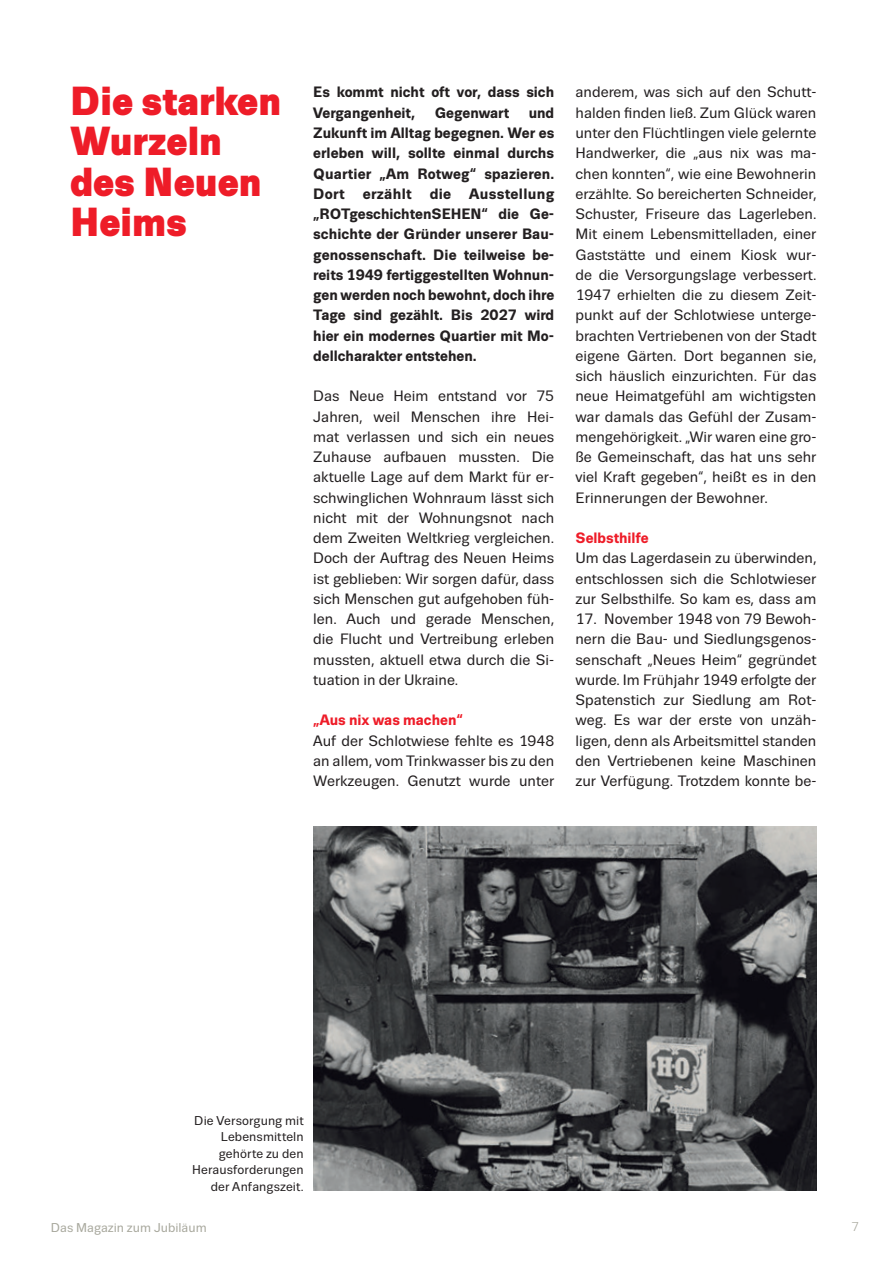
<style>
.page{position:relative;width:893px;height:1263px;background:#fff}
.page>*{position:absolute;margin:0;border:0;box-sizing:border-box;transform-origin:0 0}
.BU{font:900 40.5px/40.5px "Trivia Sans";color:#ee1c28}
.Fliesstext{font:15px/20.2px "Trivia Sans";color:#231f20;text-align:justify}
.Fliesstext-2{font:700 15px/20.2px "Trivia Sans";color:#231f20}
.Fliesstext-3{font:700 15px "Trivia Sans";color:#ee1c28}
.BU_neu{font:12.75px/16.5px "Trivia Sans";letter-spacing:.01em;color:#231f20;text-align:right}
.t1{font:12.75px "Trivia Sans";color:#a8a89d}
.t2{font:12.75px "Trivia Sans";color:#a8a89d}
</style>
<div class="page">
<img style="left:313px;top:826px;width:503px;height:365px">
<p class="BU" style="left:70px;top:82px;width:213px">Die starken<br>Wurzeln des Neuen<br>Heims</p>
<p class="Fliesstext" style="left:575px;top:82px;width:242px">anderem, was sich auf den Schutt&shy;halden finden ließ. Zum Glück waren unter den Flüchtlingen viele gelernte Handwerker, die „aus nix was ma&shy;chen konnten“, wie eine Bewohnerin erzählte. So bereicherten Schneider, Schuster, Friseure das Lagerleben.<br>Mit einem Lebensmittelladen, einer Gaststätte und einem Kiosk wur&shy;de die Versorgungslage verbessert.<br>1947 erhielten die zu diesem Zeit&shy;punkt auf der Schlotwiese unterge&shy;brachten Vertriebenen von der Stadt eigene Gärten. Dort begannen sie, sich häuslich einzurichten. Für das neue Heimatgefühl am wichtigsten war damals das Gefühl der Zusam&shy;mengehörigkeit. „Wir waren eine gro&shy;ße Gemeinschaft, das hat uns sehr viel Kraft gegeben“, heißt es in den Erinnerungen der Bewohner.</p>
<p class="Fliesstext-3" style="left:575px;top:530px;width:75px">Selbsthilfe</p>
<p class="Fliesstext" style="left:575px;top:548px;width:242px">Um das Lagerdasein zu überwinden, entschlossen sich die Schlotwieser zur Selbsthilfe. So kam es, dass am</p>
<p class="Fliesstext" style="left:575px;top:609px;width:242px">17. November 1948 von 79 Bewoh&shy;nern die Bau- und Siedlungsgenos&shy;senschaft „Neues Heim“ gegründet wurde. Im Frühjahr 1949 erfolgte der Spatenstich zur Siedlung am Rot&shy;weg. Es war der erste von unzäh&shy;ligen, denn als Arbeitsmittel standen den Vertriebenen keine Maschinen zur Verfügung. Trotzdem konnte be-</p>
<p class="Fliesstext-2" style="left:313px;top:83px;width:242px">Es kommt nicht oft vor, dass sich<br>Vergangenheit,</p>
<p class="Fliesstext-2" style="left:435px;top:103px;width:76px">Gegenwart</p>
<p class="Fliesstext-2" style="left:313px;top:103px;width:242px;text-align:justify;text-indent:215px">und Zukunft im Alltag begegnen. Wer es erleben will, sollte einmal durchs Quartier „Am Rotweg“ spazieren.<br>Dort erzählt die Ausstellung „ROTgeschichtenSEHEN“ die Ge&shy;schichte der Gründer unserer Bau&shy;genossenschaft. Die teilweise be&shy;reits 1949 fertiggestellten Wohnun&shy;gen werden noch bewohnt, doch ihre Tage sind gezählt. Bis 2027 wird hier ein modernes Quartier mit Mo&shy;dellcharakter entstehen.</p>
<p class="Fliesstext" style="left:313px;top:386px;width:242px">Das Neue Heim entstand vor 75<br>Jahren, weil Menschen ihre Hei&shy;mat verlassen und sich ein neues Zuhause aufbauen mussten. Die aktuelle Lage auf dem Markt für er&shy;schwinglichen Wohnraum lässt sich nicht mit der Wohnungsnot nach dem Zweiten Weltkrieg vergleichen.<br>Doch der Auftrag des Neuen Heims ist geblieben: Wir sorgen dafür, dass sich Menschen gut aufgehoben füh&shy;len. Auch und gerade Menschen, die Flucht und Vertreibung erleben mussten, aktuell etwa durch die Si&shy;tuation in der Ukraine.</p>
<p class="Fliesstext-3" style="left:313px;top:712px;width:151px">„Aus nix was machen“</p>
<p class="Fliesstext" style="left:313px;top:730px;width:242px">Auf der Schlotwiese fehlte es 1948 an allem, vom Trinkwasser bis zu den Werkzeugen. Genutzt wurde unter</p>
<p class="BU_neu" style="left:192px;top:1112px;width:113px">Die Versorgung mit<br>Lebensmitteln gehörte zu den<br>Herausforderungen der Anfangszeit.</p>
<p class="t1" style="left:51px;top:1220px;width:157px">Das Magazin zum Jubiläum</p>
<p class="t2" style="left:851px;top:1220px;width:9px">7</p>
</div>
